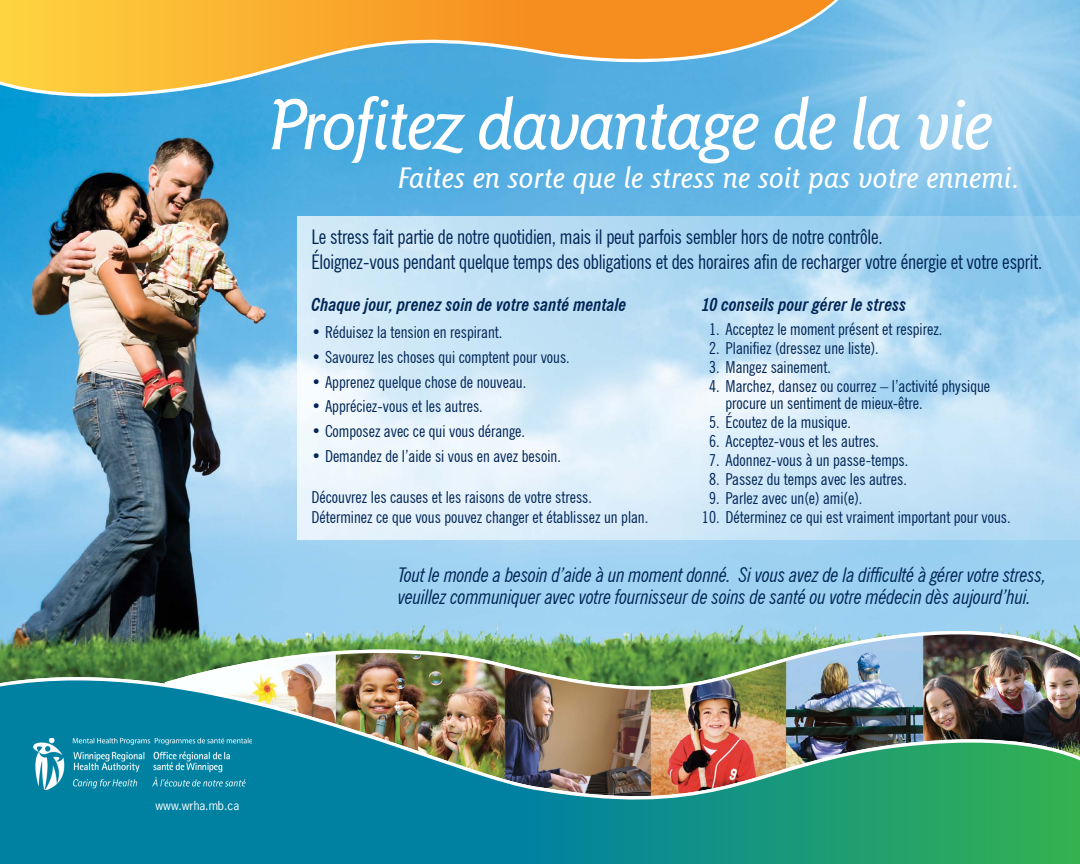
<style>
.page{position:relative;width:1080px;height:864px;background:#fff}
.page>*{position:absolute;margin:0;border:0;box-sizing:border-box;transform-origin:0 0}
.t1{font:italic 500 72px "Goudy Sans IT Cby BT";letter-spacing:-.04em;color:#fff}
.t2{font:italic 500 30px "Goudy Sans IT Cby BT";color:#fff}
.t3{font:condensed 20.25px/24.6px "News Gothic BT";letter-spacing:-.01em;color:#002556}
.t4{font:italic condensed 20.25px/21.8px "News Gothic BT";letter-spacing:-.01em;color:#002556}
.t5{font:italic 700 condensed 18px "News Gothic BT";color:#002556}
.t6{font:condensed 16.5px/20.5px "News Gothic BT";color:#002556}
.t7{font:11.7px "News Gothic Std";color:#fff}
</style>
<div class="page">
<img style="left:0;top:0;width:1080px;height:642px">
<img style="left:165px;top:631px;width:915px;height:11px">
<img style="left:170px;top:634px;width:910px;height:8px">
<img style="left:0;top:642px;width:1080px;height:38px">
<svg style="left:0;top:0;width:849px;height:104px;background:#50aee0"></svg>
<svg style="left:0;top:0;width:835px;height:99px;background:#bcae74"></svg>
<img style="left:0;top:680px;width:1080px;height:184px">
<img style="left:34px;top:738px;width:218px;height:52px">
<img style="left:297px;top:216px;width:783px;height:324px">
<h1 class="t1" style="left:270px;top:80px;width:725px">Profitez davantage de la vie</h1>
<h2 class="t2" style="left:398px;top:160px;width:623px">Faites en sorte que le stress ne soit pas votre ennemi.</h2>
<p class="t3" style="left:312px;top:225px;width:732px">Le stress fait partie de notre quotidien, mais il peut parfois sembler hors de notre contrôle.<br>Éloignez-vous pendant quelque temps des obligations et des horaires afin de recharger votre énergie et votre esprit.</p>
<p class="t5" style="left:702px;top:293px;width:206px">10 conseils pour gérer le stress</p>
<p class="t6" style="left:709px;top:319px;width:235px">1. Acceptez le moment présent et respirez.</p>
<p class="t6" style="left:709px;top:338px;width:171px">2. Planifiez (dressez une liste).</p>
<p class="t6" style="left:709px;top:357px;width:123px">3. Mangez sainement.</p>
<p class="t6" style="left:726px;top:377px;width:266px;line-height:17.4px;text-indent:-17px">4. Marchez, dansez ou courrez – l’activité physique procure un sentiment de mieux-être.</p>
<p class="t6" style="left:709px;top:412px;width:143px">5. Écoutez de la musique.</p>
<p class="t6" style="left:709px;top:431px;width:172px">6. Acceptez-vous et les autres.</p>
<p class="t6" style="left:709px;top:450px;width:201px">7. Adonnez-vous à un passe-temps.</p>
<p class="t6" style="left:709px;top:469px;width:199px">8. Passez du temps avec les autres.</p>
<p class="t6" style="left:709px;top:488px;width:155px">9. Parlez avec un(e) ami(e).</p>
<p class="t6" style="left:702px;top:507px;width:310px">10. Déterminez ce qui est vraiment important pour vous.</p>
<p class="t5" style="left:312px;top:293px;width:317px">Chaque jour, prenez soin de votre santé mentale</p>
<p class="t6" style="left:312px;top:322px;width:192px">• Réduisez la tension en respirant.</p>
<p class="t6" style="left:312px;top:346px;width:260px">• Savourez les choses qui comptent pour vous.</p>
<p class="t6" style="left:312px;top:371px;width:216px">• Apprenez quelque chose de nouveau.</p>
<p class="t6" style="left:312px;top:396px;width:173px">• Appréciez-vous et les autres.</p>
<p class="t6" style="left:312px;top:421px;width:215px">• Composez avec ce qui vous dérange.</p>
<p class="t6" style="left:312px;top:446px;width:251px">• Demandez de l’aide si vous en avez besoin.</p>
<p class="t6" style="left:312px;top:486px;width:338px">Découvrez les causes et les raisons de votre stress.<br>Déterminez ce que vous pouvez changer et établissez un plan.</p>
<p class="t4" style="left:398px;top:564px;width:650px">Tout le monde a besoin d’aide à un moment donné. Si vous avez de la difficulté à gérer votre stress, veuillez communiquer avec votre fournisseur de soins de santé ou votre médecin dès aujourd’hui.</p>
<p class="t7" style="left:156px;top:798px;width:85px">www.wrha.mb.ca</p>
</div>
